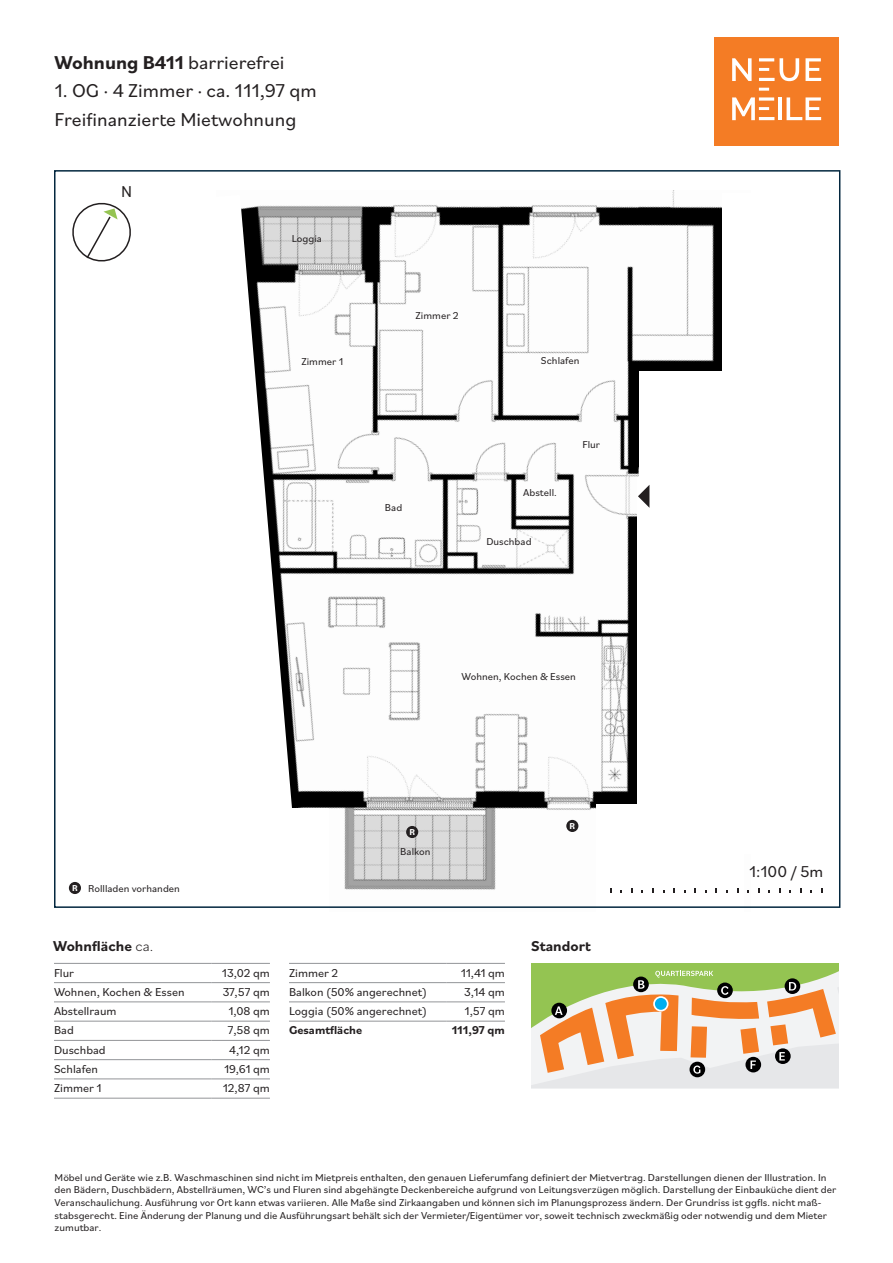
<style>
.page{position:relative;width:893px;height:1263px;background:#fff}
.page>*{position:absolute;margin:0;border:0;box-sizing:border-box;transform-origin:0 0}
.t1{font:19.5px/28.5px "Bilo";color:#231f20}
.t2{font:16.5px "Bilo";color:#231f20}
.t3{font:700 15px "Bilo";color:#231f20}
.t4{font:300 14.7px "Bilo";color:#231f20}
.t5{font:12px "Bilo";color:#231f20}
.t6{font:700 12px "Bilo";color:#231f20}
.t7{font:10.5px/12.6px "Bilo";color:#231f20}
.t8{font:700 9px "Bilo";color:#fff}
.s1{font-weight:700}
.s2{font-weight:700;font-size:9px;color:#fff}
.s3{font-weight:300}
</style>
<div class="page">
<div style="left:715px;top:37px;width:124px;height:109px;background:#f47c25"></div>
<svg style="left:732px;top:58px;width:20px;height:23px"></svg>
<svg style="left:805px;top:58px;width:16px;height:23px"></svg>
<hr style="left:778px;top:97px;width:4px;height:23px;background:#fff">
<svg style="left:787px;top:97px;width:34px;height:23px"></svg>
<svg style="left:759px;top:58px;width:40px;height:23px"></svg>
<svg style="left:732px;top:97px;width:42px;height:23px"></svg>
<svg style="left:759px;top:88px;width:10px;height:3px"></svg>
<img style="left:301px;top:190px;width:448px;height:703px">
<div style="left:637px;top:477px;width:148px;height:377px;background:#fff"></div>
<div style="left:639px;top:371px;width:130px;height:113px;background:#fff"></div>
<div style="left:722px;top:193px;width:148px;height:268px;background:#fff"></div>
<div style="left:596px;top:804px;width:148px;height:121px;background:#fff"></div>
<div style="left:181px;top:809px;width:147px;height:125px;background:#fff"></div>
<svg style="left:531px;top:963px;width:308px;height:125px"></svg>
<hr style="left:54px;top:963px;width:158px;height:1px;background:#939598">
<hr style="left:212px;top:963px;width:58px;height:1px;background:#939598">
<hr style="left:54px;top:982px;width:158px;height:1px;background:#939598">
<hr style="left:212px;top:982px;width:58px;height:1px;background:#939598">
<hr style="left:54px;top:1001px;width:158px;height:1px;background:#939598">
<hr style="left:212px;top:1001px;width:58px;height:1px;background:#939598">
<hr style="left:54px;top:1021px;width:158px;height:1px;background:#939598">
<hr style="left:212px;top:1021px;width:58px;height:1px;background:#939598">
<hr style="left:54px;top:1040px;width:158px;height:1px;background:#939598">
<hr style="left:212px;top:1040px;width:58px;height:1px;background:#939598">
<hr style="left:54px;top:1059px;width:158px;height:1px;background:#939598">
<hr style="left:212px;top:1059px;width:58px;height:1px;background:#939598">
<hr style="left:54px;top:1078px;width:158px;height:1px;background:#939598">
<hr style="left:212px;top:1078px;width:58px;height:1px;background:#939598">
<hr style="left:54px;top:1098px;width:158px;height:1px;background:#939598">
<hr style="left:212px;top:1098px;width:58px;height:1px;background:#939598">
<hr style="left:289px;top:963px;width:158px;height:1px;background:#939598">
<hr style="left:447px;top:963px;width:58px;height:1px;background:#939598">
<hr style="left:289px;top:982px;width:158px;height:1px;background:#939598">
<hr style="left:447px;top:982px;width:58px;height:1px;background:#939598">
<hr style="left:289px;top:1001px;width:158px;height:1px;background:#939598">
<hr style="left:447px;top:1001px;width:58px;height:1px;background:#939598">
<hr style="left:289px;top:1021px;width:158px;height:1px;background:#939598">
<hr style="left:447px;top:1021px;width:58px;height:1px;background:#939598">
<svg style="left:638px;top:485px;width:11px;height:23px"></svg>
<div style="left:654px;top:997px;width:14px;height:14px;background:#00aeef;border-radius:50%"></div>
<div style="left:653px;top:996px;width:15px;height:15px;border:2px solid #fff;border-radius:50%"></div>
<svg style="left:241px;top:205px;width:60px;height:603px"></svg>
<div style="left:566px;top:820px;width:12px;height:12px;background:#231f20;border-radius:50%"></div>
<div style="left:406px;top:826px;width:12px;height:12px;background:#231f20;border-radius:50%"></div>
<div style="left:69px;top:882px;width:12px;height:12px;background:#231f20;border-radius:50%"></div>
<svg style="left:72px;top:202px;width:59px;height:60px"></svg>
<h1 class="t1" style="left:55px;top:47px;width:231px"><span class="s1">Wohnung B411</span> barrierefrei</h1>
<h1 class="t1" style="left:55px;top:76px;width:264px">1. OG · 4 Zimmer · ca. 111,97 qm<br>Freifinanzierte Mietwohnung</h1>
<h2 class="t2" style="left:121px;top:180px;width:13px">N</h2>
<p class="t7" style="left:72px;top:881px;width:109px"><span class="s2">R</span> Rollladen vorhanden</p>
<p class="t7" style="left:292px;top:232px;width:32px">Loggia</p>
<p class="t7" style="left:301px;top:355px;width:43px">Zimmer 1</p>
<p class="t7" style="left:416px;top:308px;width:45px">Zimmer 2</p>
<p class="t7" style="left:541px;top:354px;width:40px">Schlafen</p>
<p class="t7" style="left:385px;top:501px;width:19px">Bad</p>
<p class="t7" style="left:523px;top:486px;width:35px">Abstell.</p>
<p class="t7" style="left:486px;top:534px;width:47px">Duschbad</p>
<p class="t7" style="left:582px;top:438px;width:19px">Flur</p>
<p class="t7" style="left:462px;top:669px;width:116px">Wohnen, Kochen &amp; Essen</p>
<p class="t8" style="left:409px;top:826px;width:7px">R</p>
<p class="t7" style="left:400px;top:844px;width:32px">Balkon</p>
<p class="t8" style="left:570px;top:820px;width:7px">R</p>
<h3 class="t3" style="left:53px;top:935px;width:101px">Wohnfläche <span class="s3">ca.</span></h3>
<h3 class="t3" style="left:531px;top:935px;width:61px">Standort</h3>
<p class="t5" style="left:54px;top:964px;width:22px">Flur</p>
<p class="t5" style="left:222px;top:964px;width:49px">13,02 qm</p>
<p class="t5" style="left:54px;top:983px;width:132px">Wohnen, Kochen &amp; Essen</p>
<p class="t5" style="left:223px;top:983px;width:49px">37,57 qm</p>
<p class="t5" style="left:54px;top:1003px;width:64px">Abstellraum</p>
<p class="t5" style="left:228px;top:1003px;width:43px">1,08 qm</p>
<p class="t5" style="left:54px;top:1022px;width:21px">Bad</p>
<p class="t5" style="left:228px;top:1022px;width:43px">7,58 qm</p>
<p class="t5" style="left:54px;top:1041px;width:53px">Duschbad</p>
<p class="t5" style="left:229px;top:1041px;width:42px">4,12 qm</p>
<p class="t5" style="left:54px;top:1060px;width:46px">Schlafen</p>
<p class="t5" style="left:224px;top:1060px;width:47px">19,61 qm</p>
<p class="t5" style="left:54px;top:1080px;width:49px">Zimmer 1</p>
<p class="t5" style="left:223px;top:1080px;width:49px">12,87 qm</p>
<p class="t5" style="left:289px;top:964px;width:51px">Zimmer 2</p>
<p class="t5" style="left:461px;top:964px;width:46px">11,41 qm</p>
<p class="t5" style="left:289px;top:983px;width:139px">Balkon (50% angerechnet)</p>
<p class="t5" style="left:464px;top:983px;width:42px">3,14 qm</p>
<p class="t5" style="left:289px;top:1003px;width:139px">Loggia (50% angerechnet)</p>
<p class="t5" style="left:464px;top:1003px;width:42px">1,57 qm</p>
<p class="t6" style="left:289px;top:1022px;width:75px">Gesamtfläche</p>
<p class="t6" style="left:452px;top:1022px;width:55px">111,97 qm</p>
<h2 class="t2" style="left:749px;top:860px;width:76px">1:100 / 5m</h2>
<p class="t7" style="left:55px;top:1170px;width:783px">Möbel und Geräte wie z.B. Waschmaschinen sind nicht im Mietpreis enthalten, den genauen Lieferumfang definiert der Mietvertrag. Darstellungen dienen der Illustration. In den Bädern, Duschbädern, Abstellräumen, WC’s und Fluren sind abgehängte Deckenbereiche aufgrund von Leitungsverzügen möglich. Darstellung der Einbauküche dient der Veranschaulichung. Ausführung vor Ort kann etwas variieren. Alle Maße sind Zirkaangaben und können sich im Planungsprozess ändern. Der Grundriss ist ggfls. nicht maß&shy;stabsgerecht. Eine Änderung der Planung und die Ausführungsart behält sich der Vermieter/Eigentümer vor, soweit technisch zweckmäßig oder notwendig und dem Mieter zumutbar.</p>
<h3 class="t4" style="left:98px;top:1169px;width:108px">Mieter zumutbar.</h3>
</div>
